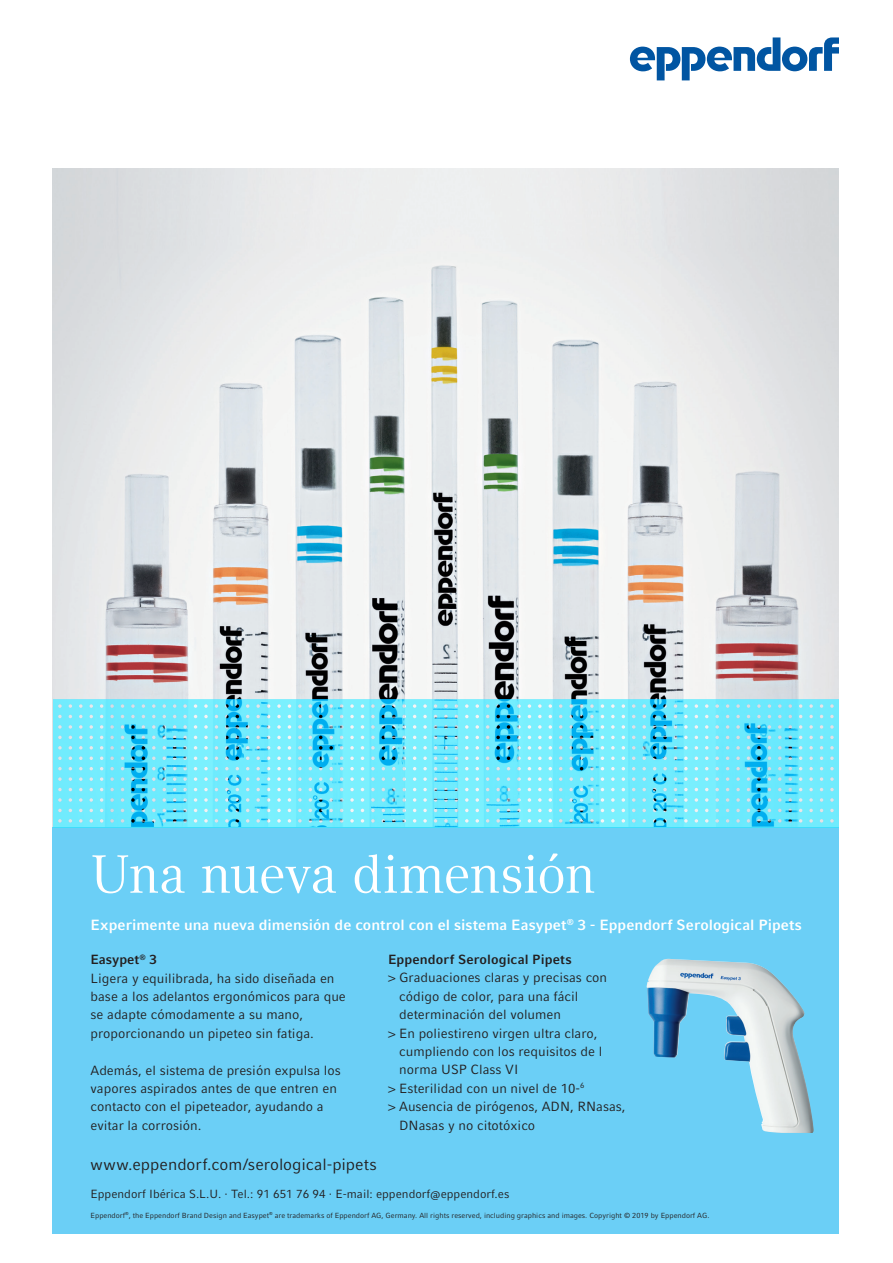
<style>
.page{position:relative;width:893px;height:1263px;background:#fff}
.page>*{position:absolute;margin:0;border:0;box-sizing:border-box;transform-origin:0 0}
.t1{font:53.1px "Compatil Textfor Eppendorf";letter-spacing:-.02em;color:#fff}
.t2{font:16.2px "Compatil Factfor Eppendorf";color:#231f20}
.t3{font:700 14.7px "Compatil Factfor Eppendorf";letter-spacing:.005em;color:#fff}
.t4{font:13.2px/18.5px "Compatil Factfor Eppendorf";color:#231f20}
.t5{font:700 13.2px "Compatil Factfor Eppendorf";letter-spacing:.01em;color:#231f20}
.t6{font:11.85px "Compatil Factfor Eppendorf";color:#231f20}
.t7{font:7.35px "Compatil Factfor Eppendorf";color:#231f20}
.s1{font-weight:700}
</style>
<div class="page">
<img style="left:53px;top:169px;width:786px;height:530px">
<div style="left:53px;top:828px;width:786px;height:406px;background:#6bcff6"></div>
<svg style="left:53px;top:699px;width:786px;height:129px;background:#6fe3f8"></svg>
<img style="left:647px;top:959px;width:167px;height:174px">
<svg style="left:630px;top:37px;width:209px;height:43px"></svg>
<h1 class="t1" style="left:91px;top:843px;width:506px">Una nueva dimensión</h1>
<p class="t3" style="left:91px;top:916px;width:713px">Experimente una nueva dimensión de control con el sistema Easypet<sup>®</sup> 3 - Eppendorf Serological Pipets</p>
<p class="t4" style="left:91px;top:950px;width:257px"><span class="s1">Easypet</span><sup>®</sup> <span class="s1">3<br></span>Ligera y equilibrada, ha sido diseñada en base a los adelantos ergonómicos para que se adapte cómodamente a su mano, proporcionando un pipeteo sin fatiga.</p>
<p class="t4" style="left:91px;top:1061px;width:252px">Además, el sistema de presión expulsa los vapores aspirados antes de que entren en contacto con el pipeteador, ayudando a evitar la corrosión.</p>
<p class="t5" style="left:388px;top:951px;width:185px">Eppendorf Serological Pipets</p>
<p class="t4" style="left:388px;top:968px;width:221px">&gt; Graduaciones claras y precisas con</p>
<p class="t4" style="left:399px;top:987px;width:181px">código de color, para una fácil</p>
<p class="t4" style="left:399px;top:1005px;width:163px">determinación del volumen</p>
<p class="t4" style="left:388px;top:1024px;width:211px">&gt; En poliestireno virgen ultra claro,</p>
<p class="t4" style="left:399px;top:1042px;width:205px">cumpliendo con los requisitos de l</p>
<p class="t4" style="left:399px;top:1060px;width:121px">norma USP Class VI</p>
<p class="t4" style="left:388px;top:1079px;width:198px">&gt; Esterilidad con un nivel de 10-<sup>6</sup></p>
<p class="t4" style="left:388px;top:1097px;width:239px">&gt; Ausencia de pirógenos, ADN, RNasas,</p>
<p class="t4" style="left:399px;top:1116px;width:138px">DNasas y no citotóxico</p>
<p class="t2" style="left:91px;top:1154px;width:288px">www.eppendorf.com/serological-pipets</p>
<p class="t7" style="left:91px;top:1211px;width:620px">Eppendorf<sup>®</sup>, the Eppendorf Brand Design and Easypet<sup>®</sup> are trademarks of Eppendorf AG, Germany. All rights reserved, including graphics and images. Copyright © 2019 by Eppendorf AG.</p>
<p class="t6" style="left:91px;top:1187px;width:420px">Eppendorf Ibérica S.L.U. · Tel.: 91 651 76 94 · E-mail: eppendorf@eppendorf.es</p>
</div>
